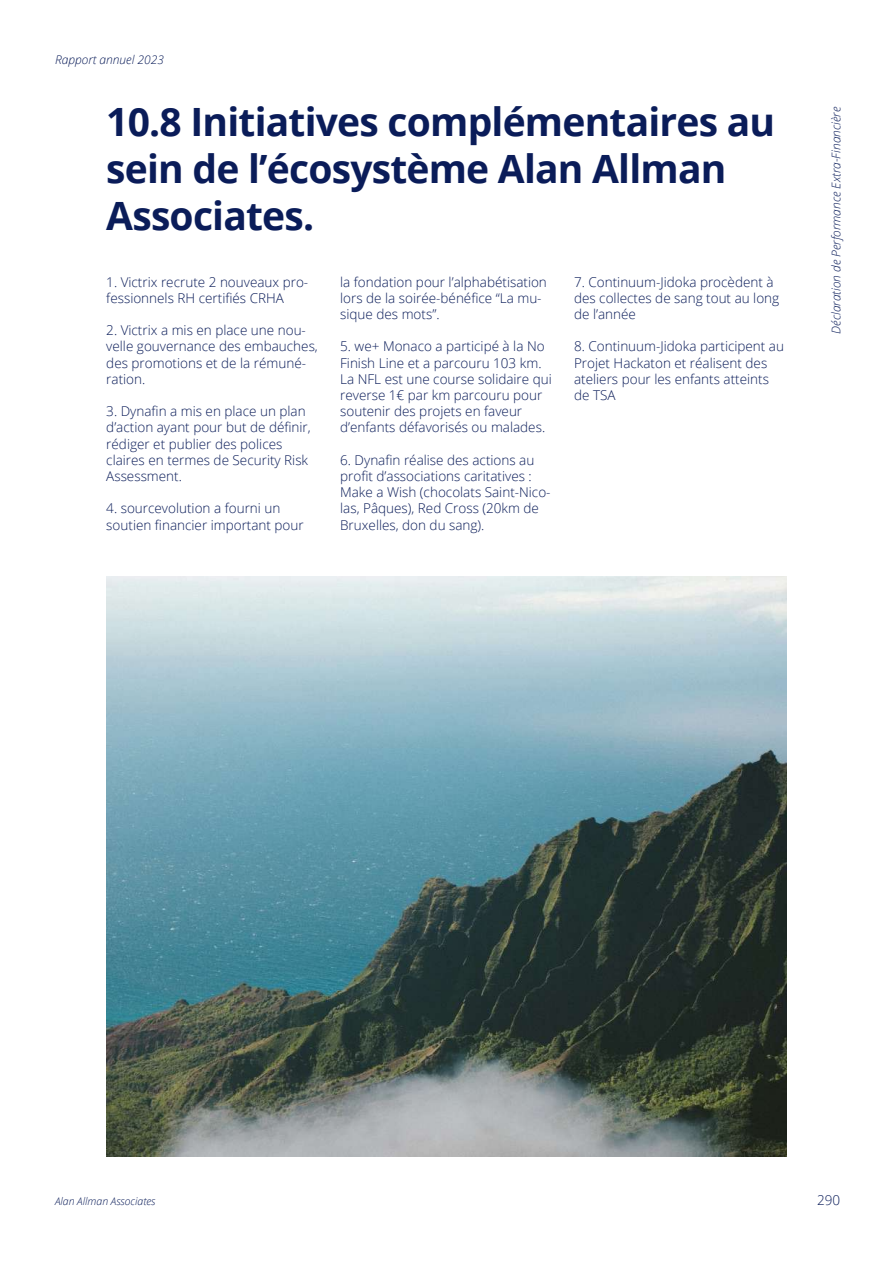
<style>
.page{position:relative;width:893px;height:1263px;background:#fff}
.page>*{position:absolute;margin:0;border:0;box-sizing:border-box;transform-origin:0 0}
.t1{font:700 39px/46.8px "Open Sans";letter-spacing:-.02em;color:#0a1c59}
.t2{font:300 13.5px/16.2px "Open Sans";color:#0a1c59}
.t3{font:italic 300 12px "Open Sans";color:#0a1c59}
.t4{font:italic 300 10.5px "Open Sans";color:#0a1c59}
</style>
<div class="page">
<img style="left:106px;top:576px;width:681px;height:581px">
<p class="t3" style="left:55px;top:51px;width:111px">Rapport annuel 2023</p>
<h1 class="t1" style="left:106px;top:98px;width:670px">10.8 Initiatives complémentaires au sein de l’écosystème Alan Allman<br>Associates.</h1>
<p class="t2" style="left:106px;top:273px;width:204px">1. Victrix recrute 2 nouveaux pro&shy;fessionnels RH certifiés CRHA</p>
<p class="t2" style="left:106px;top:322px;width:213px">2. Victrix a mis en place une nou&shy;velle gouvernance des embauches, des promotions et de la rémuné&shy;ration.</p>
<p class="t2" style="left:106px;top:403px;width:206px">3. Dynafin a mis en place un plan d’action ayant pour but de définir, rédiger et publier des polices claires en termes de Security Risk<br>Assessment.</p>
<p class="t2" style="left:106px;top:500px;width:199px">4. sourcevolution a fourni un soutien financier important pour</p>
<p class="t2" style="left:340px;top:273px;width:208px">la fondation pour l’alphabétisation lors de la soirée-bénéfice “La mu&shy;sique des mots”.</p>
<p class="t2" style="left:340px;top:338px;width:213px">5. we+ Monaco a participé à la No<br>Finish Line et a parcouru 103 km.<br>La NFL est une course solidaire qui reverse 1€ par km parcouru pour soutenir des projets en faveur d’enfants défavorisés ou malades.</p>
<p class="t2" style="left:340px;top:451px;width:212px">6. Dynafin réalise des actions au profit d’associations caritatives :<br>Make a Wish (chocolats Saint-Nico&shy;las, Pâques), Red Cross (20km de<br>Bruxelles, don du sang).</p>
<p class="t2" style="left:574px;top:273px;width:207px">7. Continuum-Jidoka procèdent à des collectes de sang tout au long de l’année</p>
<p class="t2" style="left:574px;top:338px;width:211px">8. Continuum-Jidoka participent au<br>Projet Hackaton et réalisent des ateliers pour les enfants atteints de TSA</p>
<p class="t3" style="left:828px;top:334px;width:229px;rotate:-90deg">Déclaration de Performance Extra-Financière</p>
<p class="t4" style="left:55px;top:1194px;width:102px">Alan Allman Associates</p>
<p class="t2" style="left:817px;top:1192px;width:25px">290</p>
</div>
